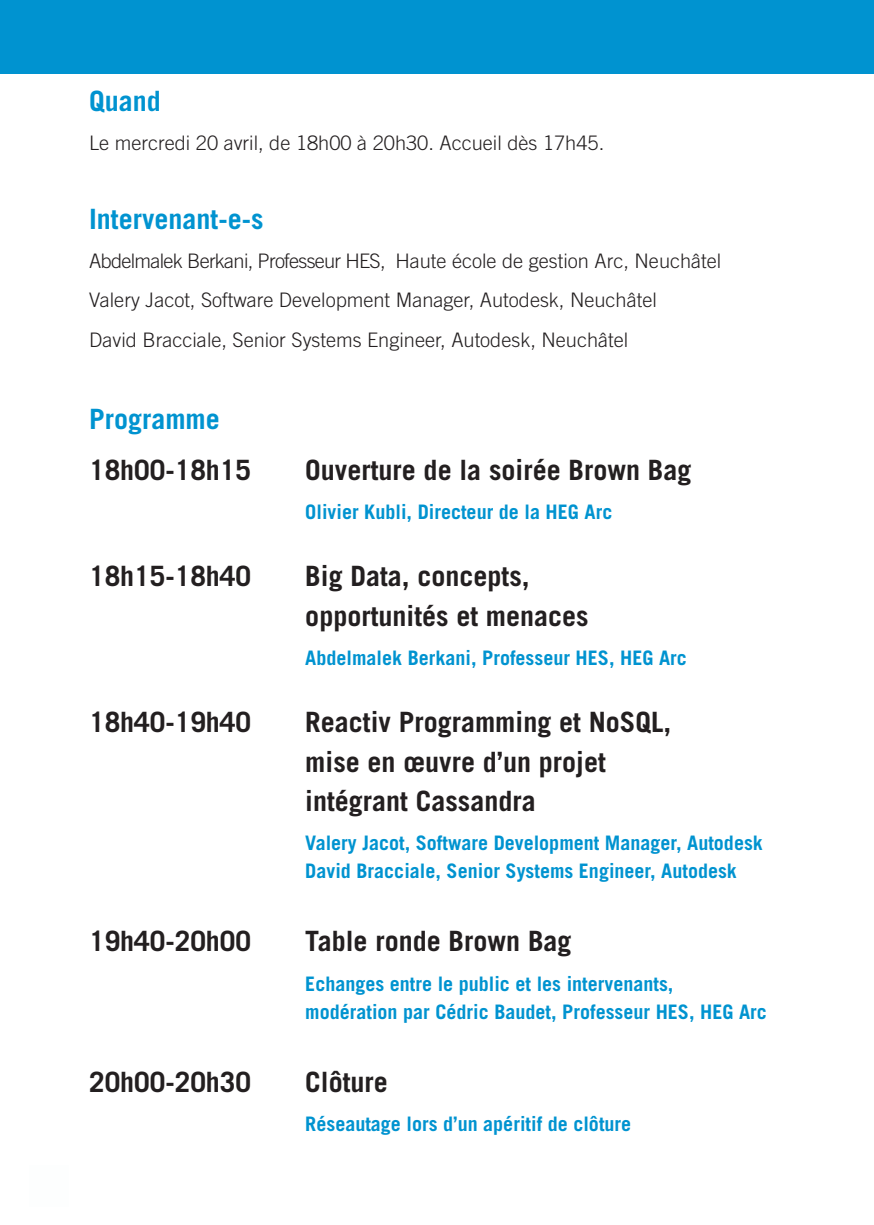
<style>
.page{position:relative;width:874px;height:1225px;background:#fff}
.page>*{position:absolute;margin:0;border:0;box-sizing:border-box;transform-origin:0 0}
.texte_normal{font:700 28px "Trade Gothic LT";color:#231f20}
.texte_normal-2{font:700 28px "Trade Gothic LT";color:#0093d0}
.texte_normal-3{font:700 20px "Trade Gothic LT";color:#0093d0}
.texte_normal-4{font:300 20px "Trade Gothic LT";color:#231f20}
.texte_normal-5{font:300 20px "Trade Gothic LT";letter-spacing:-.035em;color:#231f20}
</style>
<div class="page">
<div style="left:0;top:0;width:873px;height:74px;background:#0093d0"></div>
<p class="texte_normal-2" style="left:89px;top:83px;width:73px">Quand</p>
<p class="texte_normal-4" style="left:89px;top:131px;width:516px">Le mercredi 20 avril, de 18h00 à 20h30. Accueil dès 17h45.</p>
<p class="texte_normal-2" style="left:89px;top:201px;width:176px">Intervenant-e-s</p>
<p class="texte_normal-5" style="left:89px;top:249px;width:633px">Abdelmalek Berkani, Professeur HES, Haute école de gestion Arc, Neuchâtel</p>
<p class="texte_normal-4" style="left:89px;top:288px;width:569px">Valery Jacot, Software Development Manager, Autodesk, Neuchâtel</p>
<p class="texte_normal-4" style="left:89px;top:328px;width:540px">David Bracciale, Senior Systems Engineer, Autodesk, Neuchâtel</p>
<p class="texte_normal-2" style="left:89px;top:401px;width:132px">Programme</p>
<p class="texte_normal" style="left:89px;top:452px;width:163px">18h00-18h15</p>
<p class="texte_normal" style="left:305px;top:452px;width:387px">Ouverture de la soirée Brown Bag</p>
<p class="texte_normal-3" style="left:305px;top:499px;width:308px">Olivier Kubli, Directeur de la HEG Arc</p>
<p class="texte_normal" style="left:89px;top:559px;width:163px">18h15-18h40</p>
<p class="texte_normal" style="left:305px;top:559px;width:226px">Big Data, concepts,</p>
<p class="texte_normal" style="left:305px;top:598px;width:285px">opportunités et menaces</p>
<p class="texte_normal-3" style="left:305px;top:645px;width:383px">Abdelmalek Berkani, Professeur HES, HEG Arc</p>
<p class="texte_normal" style="left:89px;top:705px;width:163px">18h40-19h40</p>
<p class="texte_normal" style="left:305px;top:705px;width:367px">Reactiv Programming et NoSQL,</p>
<p class="texte_normal" style="left:305px;top:744px;width:302px">mise en œuvre d’un projet</p>
<p class="texte_normal" style="left:305px;top:784px;width:232px">intégrant Cassandra</p>
<p class="texte_normal-3" style="left:305px;top:831px;width:459px">Valery Jacot, Software Development Manager, Autodesk</p>
<p class="texte_normal-3" style="left:305px;top:859px;width:433px">David Bracciale, Senior Systems Engineer, Autodesk</p>
<p class="texte_normal" style="left:89px;top:924px;width:163px">19h40-20h00</p>
<p class="texte_normal" style="left:305px;top:924px;width:268px">Table ronde Brown Bag</p>
<p class="texte_normal-3" style="left:305px;top:971px;width:369px">Echanges entre le public et les intervenants,</p>
<p class="texte_normal-3" style="left:305px;top:999px;width:463px">modération par Cédric Baudet, Professeur HES, HEG Arc</p>
<p class="texte_normal" style="left:89px;top:1064px;width:163px">20h00-20h30</p>
<p class="texte_normal" style="left:305px;top:1064px;width:84px">Clôture</p>
<p class="texte_normal-3" style="left:305px;top:1111px;width:327px">Réseautage lors d’un apéritif de clôture</p>
</div>
